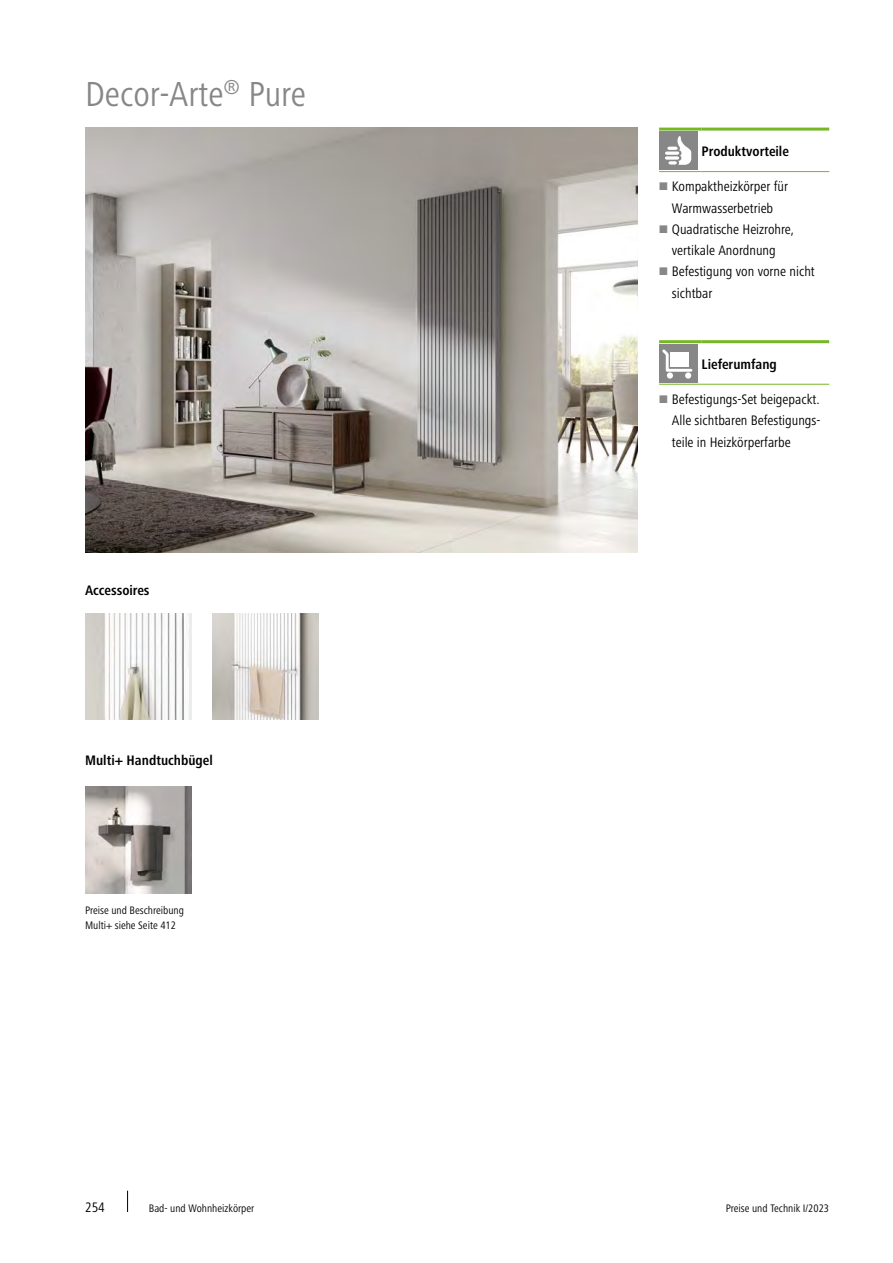
<style>
.page{position:relative;width:893px;height:1263px;background:#fff}
.page>*{position:absolute;margin:0;border:0;box-sizing:border-box;transform-origin:0 0}
.t1{font:condensed 36px "Frutiger Next LTW1 G";color:#868786}
.t2{font:condensed 14.25px/21.3px "Frutiger Next LTW1 G";color:#000}
.t3{font:700 condensed 14.25px "Frutiger Next LTW1 G";color:#000}
.t4{font:condensed 11.25px/14.9px "Frutiger Next LTW1 G";color:#000}
</style>
<div class="page">
<svg style="left:127px;top:1191px;width:1px;height:21px"></svg>
<img style="left:85px;top:128px;width:553px;height:425px">
<img style="left:213px;top:613px;width:106px;height:106px">
<div style="left:85px;top:613px;width:106px;height:106px;background:#ececec"></div>
<img style="left:85px;top:613px;width:103px;height:106px">
<hr style="left:659px;top:171px;width:43px;height:1px;background:#75b726">
<hr style="left:702px;top:171px;width:127px;height:1px;background:#75b726">
<hr style="left:659px;top:128px;width:43px;height:3px;background:#75b726">
<hr style="left:702px;top:128px;width:127px;height:3px;background:#75b726">
<div style="left:659px;top:132px;width:38px;height:38px;background:#868786"></div>
<svg style="left:667px;top:136px;width:24px;height:29px"></svg>
<hr style="left:659px;top:384px;width:43px;height:1px;background:#75b726">
<hr style="left:702px;top:384px;width:127px;height:1px;background:#75b726">
<hr style="left:659px;top:340px;width:43px;height:3px;background:#75b726">
<hr style="left:702px;top:340px;width:127px;height:3px;background:#75b726">
<div style="left:659px;top:344px;width:38px;height:39px;background:#868786"></div>
<svg style="left:662px;top:349px;width:31px;height:23px"></svg>
<div style="left:671px;top:352px;width:18px;height:15px;background:#fff"></div>
<div style="left:667px;top:372px;width:6px;height:7px;background:#fff;border-radius:50%"></div>
<div style="left:685px;top:372px;width:6px;height:7px;background:#fff;border-radius:50%"></div>
<img style="left:85px;top:787px;width:106px;height:106px">
<h1 class="t1" style="left:85px;top:74px;width:222px">Decor-Arte<sup>®</sup> Pure</h1>
<p class="t3" style="left:85px;top:582px;width:66px">Accessoires</p>
<p class="t3" style="left:85px;top:752px;width:129px">Multi+ Handtuchbügel</p>
<p class="t4" style="left:85px;top:903px;width:100px">Preise und Beschreibung<br>Multi+ siehe Seite 412</p>
<p class="t3" style="left:702px;top:143px;width:89px">Produktvorteile</p>
<p class="t2" style="left:672px;top:176px;width:144px">Kompaktheizkörper für<br>Warmwasserbetrieb<br>Quadratische Heizrohre, vertikale Anordnung<br>Befestigung von vorne nicht sichtbar</p>
<p class="t3" style="left:702px;top:356px;width:77px">Lieferumfang</p>
<p class="t2" style="left:672px;top:389px;width:150px;text-align:justify">Befestigungs-Set beigepackt.<br>Alle sichtbaren Befestigungs&shy;teile in Heizkörperfarbe</p>
<p class="t2" style="left:85px;top:1196px;width:21px">254</p>
<p class="t4" style="left:149px;top:1201px;width:107px">Bad- und Wohnheizkörper</p>
<p class="t4" style="left:726px;top:1201px;width:105px">Preise und Technik I/2023</p>
</div>
